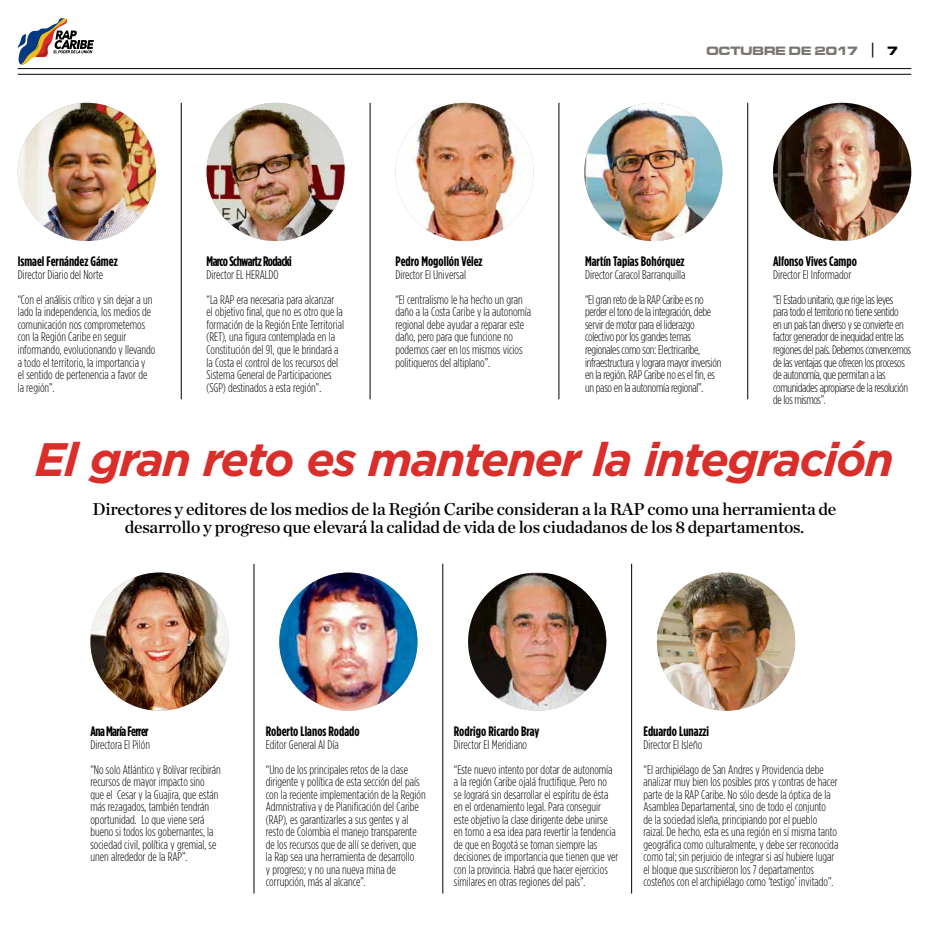
<style>
.page{position:relative;width:929px;height:929px;background:#fff}
.page>*{position:absolute;margin:0;border:0;box-sizing:border-box;transform-origin:0 0}
.t1{font:italic 700 46.88px "Gotham";letter-spacing:-.04em;color:#d92e2a}
.t2{font:17.5px/17.5px "Chronicle Deck Semi";letter-spacing:-.015em;color:#000;text-align:center}
.t3{font:700 13.75px "Gotham Condensed";color:#000}
.t4{font:700 13.75px "Gotham Condensed";letter-spacing:-.04em;color:#000}
.t5{font:300 12.5px/12.5px "Gotham Condensed";color:#000}
.t6{font:300 12.5px/12.5px "Gotham Condensed";letter-spacing:-.025em;color:#000}
.t7{font:300 12.5px/12.5px "Gotham Condensed";letter-spacing:-.02em;color:#000}
.t8{font:12.5px "Microgramma D Bold Exte";color:#797571}
.s1{font-family:"Tw Cen";font-size:17.5px;color:#000}
.s2{color:#000}
</style>
<div class="page">
<hr style="left:18px;top:68px;width:893px;height:1px;background:#000">
<hr style="left:18px;top:74px;width:893px;height:1px;background:#000">
<svg style="left:18px;top:18px;width:76px;height:47px"></svg>
<img style="left:206px;top:103px;width:139px;height:138px;border-radius:69px">
<img style="left:279px;top:572px;width:138px;height:138px;border-radius:69px">
<img style="left:18px;top:103px;width:138px;height:138px;border-radius:69px">
<img style="left:90px;top:572px;width:139px;height:138px;border-radius:69px">
<img style="left:395px;top:103px;width:138px;height:138px;border-radius:69px">
<img style="left:468px;top:572px;width:138px;height:138px">
<img style="left:584px;top:103px;width:138px;height:138px;border-radius:69px">
<img style="left:656px;top:572px;width:139px;height:138px;border-radius:69px">
<img style="left:773px;top:103px;width:138px;height:137px">
<hr style="left:181px;top:103px;width:1px;height:296px;background:#000">
<hr style="left:254px;top:563px;width:1px;height:330px;background:#000">
<hr style="left:370px;top:103px;width:1px;height:296px;background:#000">
<hr style="left:442px;top:563px;width:1px;height:330px;background:#000">
<hr style="left:558px;top:103px;width:1px;height:296px;background:#000">
<hr style="left:631px;top:563px;width:1px;height:330px;background:#000">
<hr style="left:747px;top:103px;width:1px;height:296px;background:#000">
<p class="t8" style="left:706px;top:42px;width:13px">OCTUBRE</p>
<p class="t8" style="left:788px;top:42px;width:111px">DE 2017 <span class="s1">|</span> <span class="s2">7</span></p>
<p class="t3" style="left:18px;top:253px;width:101px">Ismael Fernández Gámez</p>
<p class="t5" style="left:18px;top:262px;width:136px;line-height:25px">Director Diario del Norte<br>“Con el análisis crítico y sin dejar a un</p>
<p class="t5" style="left:18px;top:306px;width:139px">lado la independencia, los medios de comunicación nos comprometemos con la Región Caribe en seguir informando, evolucionando y llevando a todo el territorio, la importancia y<br>el sentido de pertenencia a favor de la región”.</p>
<p class="t4" style="left:206px;top:253px;width:87px">Marco Schwartz Rodacki</p>
<p class="t5" style="left:206px;top:262px;width:129px;line-height:25px">Director EL HERALDO<br>“La RAP era necesaria para alcanzar</p>
<p class="t5" style="left:206px;top:306px;width:139px">el objetivo final, que no es otro que la formación de la Región Ente Territorial (RET), una figura contemplada en la Constitución del 91, que le brindará a la Costa el control de los recursos del Sistema General de Participaciones (SGP) destinados a esta región”.</p>
<p class="t3" style="left:395px;top:253px;width:89px">Pedro Mogollón Vélez</p>
<p class="t5" style="left:395px;top:262px;width:129px;line-height:25px">Director El Universal<br>“El centralismo le ha hecho un gran</p>
<p class="t5" style="left:395px;top:306px;width:137px">daño a la Costa Caribe y la autonomía regional debe ayudar a reparar este daño, pero para que funcione no podemos caer en los mismos vicios politiqueros del altiplano”.</p>
<p class="t3" style="left:585px;top:253px;width:101px">Martín Tapias Bohórquez</p>
<p class="t5" style="left:585px;top:262px;width:120px;line-height:25px">Director Caracol Barranquilla<br>“El gran reto de la RAP Caribe es no</p>
<p class="t7" style="left:585px;top:306px;width:138px">perder el tono de la integración, debe servir de motor para el liderazgo colectivo por los grandes temas regionales como son: Electricaribe, infraestructura y lograra mayor inversión en la región. RAP Caribe no es el fin, es un paso en la autonomía regional”.</p>
<p class="t3" style="left:773px;top:253px;width:85px">Alfonso Vives Campo</p>
<p class="t6" style="left:773px;top:262px;width:122px;line-height:25px">Director El Informador<br>“El Estado unitario, que rige las leyes</p>
<p class="t6" style="left:773px;top:306px;width:139px">para todo el territorio no tiene sentido<br>en un país tan diverso y se convierte en factor generador de inequidad entre las regiones del país. Debemos convencernos de las ventajas que ofrecen los procesos de autonomía, que permitan a las comunidades apropiarse de la resolución de los mismos”.</p>
<h1 class="t1" style="left:35px;top:428px;width:860px">El gran reto es mantener la integración</h1>
<h2 class="t2" style="left:93px;top:499px;width:745px">Directores y editores de los medios de la Región Caribe consideran a la RAP como una herramienta de desarrollo y progreso que elevará la calidad de vida de los ciudadanos de los 8 departamentos.</h2>
<p class="t4" style="left:90px;top:723px;width:60px">Ana María Ferrer</p>
<p class="t5" style="left:90px;top:731px;width:132px;line-height:25px">Directora El Pilón<br>“No solo Atlántico y Bolívar recibirán</p>
<p class="t5" style="left:90px;top:775px;width:129px">recursos de mayor impacto sino que el Cesar y la Guajira, que están más rezagados, también tendrán oportunidad. Lo que viene será bueno si todos los gobernantes, la sociedad civil, política y gremial, se unen alrededor de la RAP”.</p>
<p class="t3" style="left:266px;top:723px;width:95px">Roberto Llanos Rodado</p>
<p class="t5" style="left:266px;top:731px;width:144px;line-height:25px">Editor General Al Día<br>“Uno de los principales retos de la clase</p>
<p class="t5" style="left:266px;top:775px;width:161px">dirigente y política de esta sección del país con la reciente implementación de la Región Admnistrativa y de Planificación del Caribe (RAP), es garantizarles a sus gentes y al resto de Colombia el manejo transparente de los recursos que de allí se deriven, que<br>la Rap sea una herramienta de desarrollo<br>y progreso; y no una nueva mina de corrupción, más al alcance”.</p>
<p class="t3" style="left:454px;top:723px;width:87px">Rodrigo Ricardo Bray</p>
<p class="t5" style="left:454px;top:731px;width:160px;line-height:25px">Director El Meridiano<br>“Este nuevo intento por dotar de autonomía</p>
<p class="t5" style="left:454px;top:775px;width:166px">a la región Caribe ojalá fructifique. Pero no<br>se logrará sin desarrollar el espíritu de ésta en el ordenamiento legal. Para conseguir este objetivo la clase dirigente debe unirse en torno a esa idea para revertir la tendencia de que en Bogotá se toman siempre las decisiones de importancia que tienen que ver con la provincia. Habrá que hacer ejercicios similares en otras regiones del país”.</p>
<p class="t3" style="left:643px;top:723px;width:67px">Eduardo Lunazzi</p>
<p class="t5" style="left:643px;top:731px;width:182px;line-height:25px">Director El Isleño<br>“El archipiélago de San Andres y Providencia debe</p>
<p class="t5" style="left:643px;top:775px;width:196px">analizar muy bien los posibles pros y contras de hacer parte de la RAP Caribe. No sólo desde la óptica de la Asamblea Departamental, sino de todo el conjunto de la sociedad isleña, principiando por el pueblo raizal. De hecho, esta es una región en sí misma tanto geográfica como culturalmente, y debe ser reconocida como tal; sin perjuicio de integrar si así hubiere lugar el bloque que suscribieron los 7 departamentos costeños con el archipiélago como ‘testigo’ invitado”.</p>
</div>
